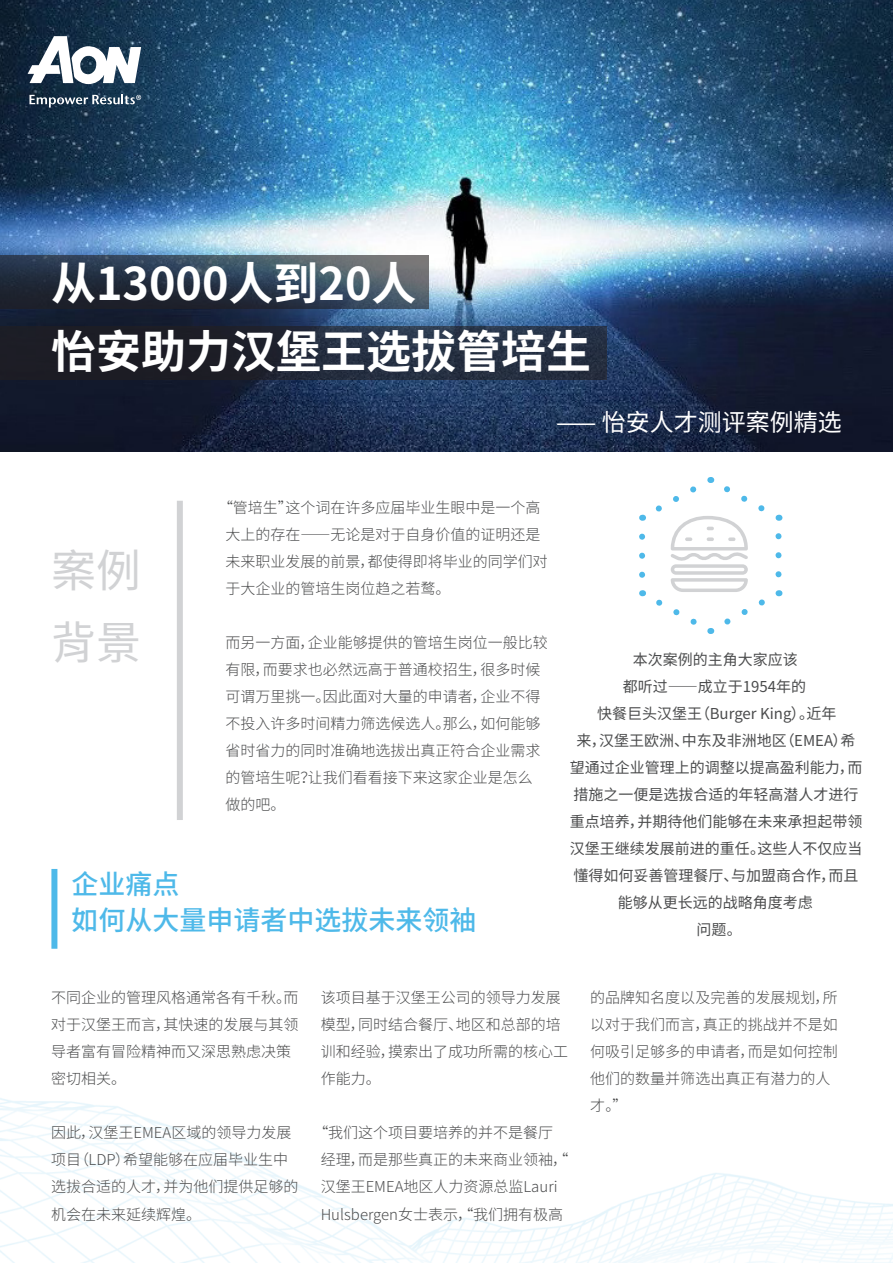
<style>
.page{position:relative;width:893px;height:1263px;background:#fff}
.page>*{position:absolute;margin:0;border:0;box-sizing:border-box;transform-origin:0 0}
.t1{font:700 45px "Noto Sans CJ Ktc";color:#fff}
.t2{font:45px "Noto Sans CJ Ktc";color:#d1d2d4}
.t3{font:500 27px "Noto Sans CJ Ktc";color:#4eb9e9}
.t4{font:24px "Noto Sans CJ Ktc";color:#fff}
.t5{font:300 15px/27px "Noto Sans CJ Ktc";color:#4b4c4d}
.t6{font:15px/27px "Noto Sans CJ Ktc";color:#4b4c4d;text-align:center}
</style>
<div class="page">
<div style="left:0;top:970px;width:893px;height:293px;background:#4eb9e9;opacity:.75"></div>
<img style="left:0;top:0;width:893px;height:452px">
<svg style="left:28px;top:36px;width:113px;height:48px"></svg>
<svg style="left:29px;top:94px;width:112px;height:14px;background:#4d6275"></svg>
<div style="left:177px;top:501px;width:6px;height:319px;background:#d1d2d4"></div>
<div style="left:51px;top:869px;width:6px;height:80px;background:#4eb9e9"></div>
<svg style="left:639px;top:477px;width:142px;height:157px"></svg>
<svg style="left:0;top:256px;width:429px;height:53px;background:#344150"></svg>
<svg style="left:0;top:326px;width:606px;height:53px;background:#212735"></svg>
<p class="t1" style="left:51px;top:258px;width:367px">从13000人到20人</p>
<p class="t1" style="left:51px;top:326px;width:541px">怡安助力汉堡王选拔管培生</p>
<p class="t4" style="left:556px;top:409px;width:287px">—— 怡安人才测评案例精选</p>
<p class="t2" style="left:51px;top:545px;width:91px">案例</p>
<p class="t2" style="left:51px;top:617px;width:91px">背景</p>
<p class="t5" style="left:225px;top:494px;width:324px;text-indent:-7px">“管培生”这个词在许多应届毕业生眼中是一个高大上的存在——无论是对于自身价值的证明还是未来职业发展的前景，都使得即将毕业的同学们对于大企业的管培生岗位趋之若鹜。</p>
<p class="t5" style="left:225px;top:629px;width:324px">而另一方面，企业能够提供的管培生岗位一般比较有限，而要求也必然远高于普通校招生，很多时候可谓万里挑一。因此面对大量的申请者，企业不得不投入许多时间精力筛选候选人。那么，如何能够省时省力的同时准确地选拔出真正符合企业需求的管培生呢？让我们看看接下来这家企业是怎么做的吧。</p>
<p class="t3" style="left:71px;top:868px;width:109px">企业痛点</p>
<p class="t3" style="left:71px;top:904px;width:407px">如何从大量申请者中选拔未来领袖</p>
<p class="t6" style="left:570px;top:646px;width:294px">本次案例的主角大家应该<br>都听过——成立于1954年的<br>快餐巨头汉堡王（Burger King）。近年<br>来，汉堡王欧洲、中东及非洲地区（EMEA）希望通过企业管理上的调整以提高盈利能力，而措施之一便是选拔合适的年轻高潜人才进行重点培养，并期待他们能够在未来承担起带领汉堡王继续发展前进的重任。这些人不仅应当懂得如何妥善管理餐厅、与加盟商合作，而且能够从更长远的战略角度考虑<br>问题。</p>
<p class="t5" style="left:51px;top:985px;width:249px">不同企业的管理风格通常各有千秋。而对于汉堡王而言，其快速的发展与其领导者富有冒险精神而又深思熟虑决策密切相关。</p>
<p class="t5" style="left:51px;top:1120px;width:249px">因此，汉堡王EMEA区域的领导力发展项目（LDP）希望能够在应届毕业生中选拔合适的人才，并为他们提供足够的机会在未来延续辉煌。</p>
<p class="t5" style="left:321px;top:985px;width:249px">该项目基于汉堡王公司的领导力发展模型，同时结合餐厅、地区和总部的培训和经验，摸索出了成功所需的核心工作能力。</p>
<p class="t5" style="left:321px;top:1120px;width:249px;text-indent:-7px">“我们这个项目要培养的并不是餐厅经理，而是那些真正的未来商业领袖，“汉堡王EMEA地区人力资源总监Lauri<br>Hulsbergen女士表示，“我们拥有极高</p>
<p class="t5" style="left:590px;top:985px;width:249px">的品牌知名度以及完善的发展规划，所以对于我们而言，真正的挑战并不是如何吸引足够多的申请者，而是如何控制他们的数量并筛选出真正有潜力的人才。”</p>
</div>
